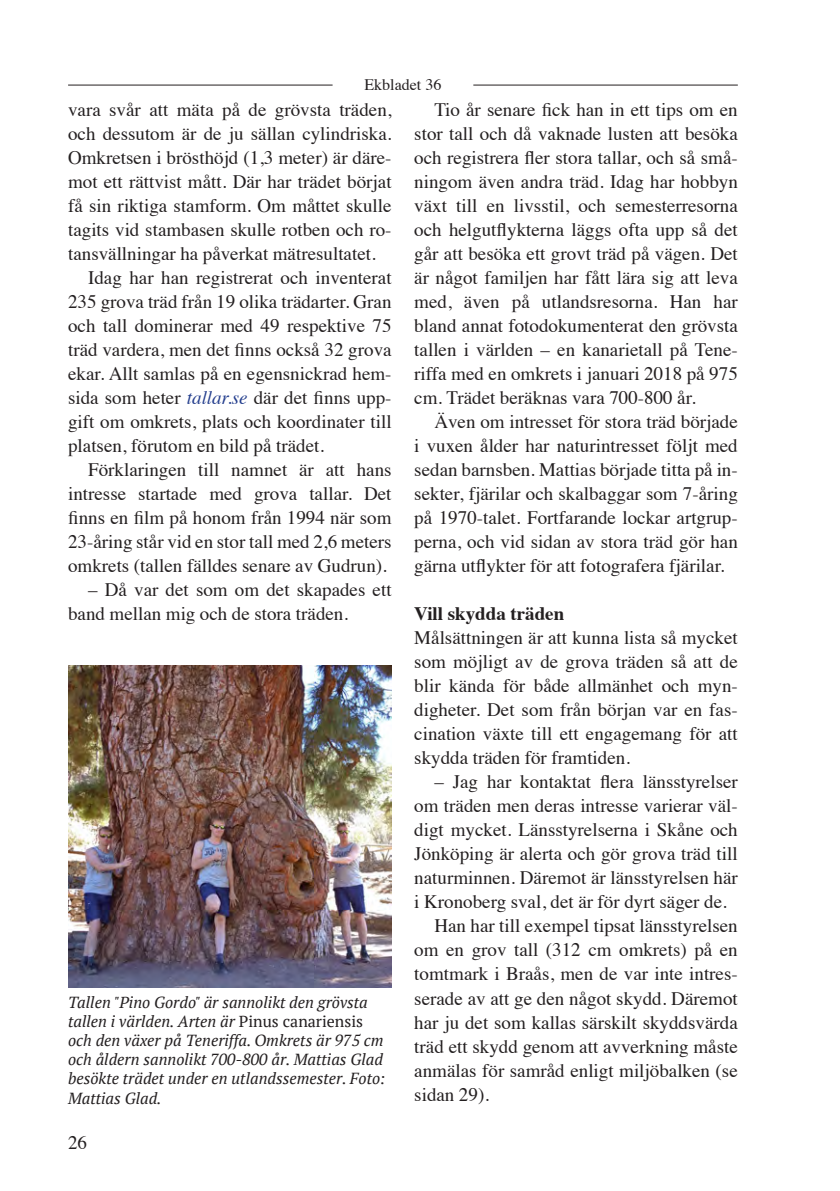
<style>
.page{position:relative;width:840px;height:1191px;background:#fff}
.page>*{position:absolute;margin:0;border:0;box-sizing:border-box;transform-origin:0 0}
.Brödtext_indrag{font:19px/24px "Times";color:#231f20;text-align:justify}
.Brödtext{font:19px/24px "Times";color:#231f20;text-align:justify}
.Rubrik_3{font:700 19px "Times";color:#231f20}
.Bildtext{font:italic 16px/19.2px "PT Serif";color:#231f20}
.t1{font:16px "Times";color:#231f20}
.s1{font-style:italic;color:#253f8e}
.s2{font-style:normal}
</style>
<div class="page">
<hr style="left:68px;top:85px;width:264px;height:1px;background:#231f20">
<hr style="left:473px;top:85px;width:264px;height:1px;background:#231f20">
<img style="left:68px;top:666px;width:323px;height:321px">
<p class="t1" style="left:364px;top:69px;width:78px">Ekbladet 36</p>
<p class="Brödtext_indrag" style="left:68px;top:96px;width:325px">vara svår att mäta på de grövsta träden, och dessutom är de ju sällan cylindriska.<br>Omkretsen i brösthöjd (1,3 meter) är däre&shy;mot ett rättvist mått. Där har trädet börjat få sin riktiga stamform. Om måttet skulle tagits vid stambasen skulle rotben och ro&shy;tansvällningar ha påverkat mätresultatet.</p>
<p class="Brödtext_indrag" style="left:68px;top:264px;width:325px;text-indent:20px">Idag har han registrerat och inventerat 235 grova träd från 19 olika trädarter. Gran och tall dominerar med 49 respektive 75 träd vardera, men det finns också 32 grova ekar. Allt samlas på en egensnickrad hem&shy;sida som heter <span class="s1">tallar.se</span> där det finns upp&shy;gift om omkrets, plats och koordinater till platsen, förutom en bild på trädet.</p>
<p class="Brödtext_indrag" style="left:68px;top:456px;width:325px;text-indent:20px">Förklaringen till namnet är att hans intresse startade med grova tallar. Det finns en film på honom från 1994 när som 23-åring står vid en stor tall med 2,6 meters omkrets (tallen fälldes senare av Gudrun).</p>
<p class="Brödtext_indrag" style="left:68px;top:576px;width:325px;text-indent:20px">– Då var det som om det skapades ett band mellan mig och de stora träden.</p>
<p class="Bildtext" style="left:68px;top:992px;width:318px">Tallen "Pino Gordo" är sannolikt den grövsta tallen i världen. Arten är <span class="s2">Pinus canariensis </span>och den växer på Teneriffa. Omkrets är 975 cm och åldern sannolikt 700-800 år. Mattias Glad besökte trädet under en utlandssemester. Foto:<br>Mattias Glad.</p>
<p class="Brödtext_indrag" style="left:68px;top:1128px;width:20px">26</p>
<p class="Brödtext_indrag" style="left:414px;top:96px;width:325px;text-indent:20px">Tio år senare fick han in ett tips om en stor tall och då vaknade lusten att besöka och registrera fler stora tallar, och så små&shy;ningom även andra träd. Idag har hobbyn växt till en livsstil, och semesterresorna och helgutflykterna läggs ofta upp så det går att besöka ett grovt träd på vägen. Det är något familjen har fått lära sig att leva med, även på utlandsresorna. Han har bland annat fotodokumenterat den grövsta tallen i världen – en kanarietall på Tene&shy;riffa med en omkrets i januari 2018 på 975 cm. Trädet beräknas vara 700-800 år.</p>
<p class="Brödtext_indrag" style="left:414px;top:408px;width:325px;text-indent:20px">Även om intresset för stora träd började i vuxen ålder har naturintresset följt med sedan barnsben. Mattias började titta på in&shy;sekter, fjärilar och skalbaggar som 7-åring på 1970-talet. Fortfarande lockar artgrup&shy;perna, och vid sidan av stora träd gör han gärna utflykter för att fotografera fjärilar.</p>
<p class="Rubrik_3" style="left:414px;top:596px;width:151px">Vill skydda träden</p>
<p class="Brödtext" style="left:414px;top:624px;width:325px">Målsättningen är att kunna lista så mycket som möjligt av de grova träden så att de blir kända för både allmänhet och myn&shy;digheter. Det som från början var en fas&shy;cination växte till ett engagemang för att skydda träden för framtiden.</p>
<p class="Brödtext_indrag" style="left:414px;top:768px;width:325px;text-indent:20px">– Jag har kontaktat flera länsstyrelser om träden men deras intresse varierar väl&shy;digt mycket. Länsstyrelserna i Skåne och Jönköping är alerta och gör grova träd till naturminnen. Däremot är länsstyrelsen här i Kronoberg sval, det är för dyrt säger de.</p>
<p class="Brödtext_indrag" style="left:414px;top:912px;width:325px;text-indent:20px">Han har till exempel tipsat länsstyrelsen om en grov tall (312 cm omkrets) på en tomtmark i Braås, men de var inte intres&shy;serade av att ge den något skydd. Däremot har ju det som kallas särskilt skyddsvärda träd ett skydd genom att avverkning måste anmälas för samråd enligt miljöbalken (se sidan 29).</p>
</div>
